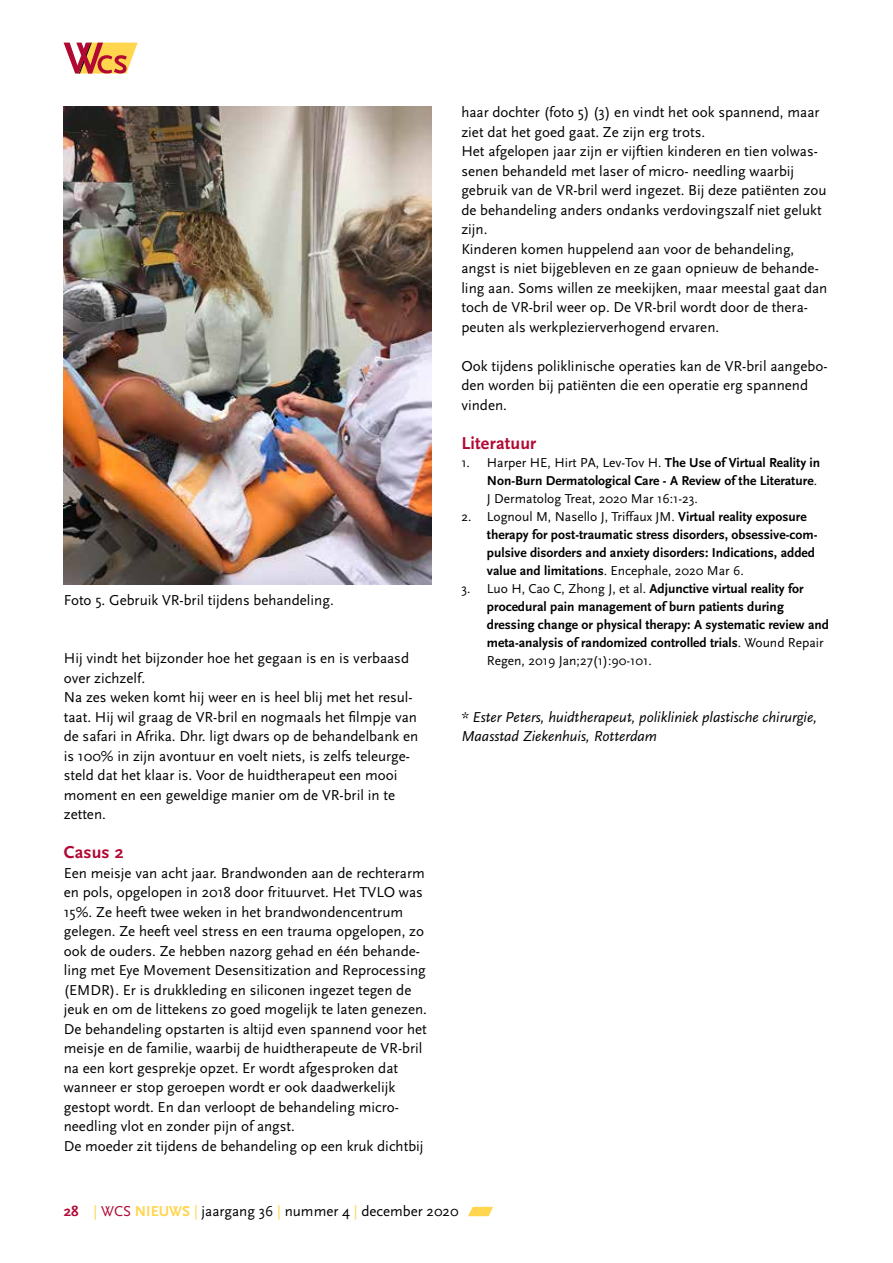
<style>
.page{position:relative;width:893px;height:1263px;background:#fff}
.page>*{position:absolute;margin:0;border:0;box-sizing:border-box;transform-origin:0 0}
.t1{font:700 18px "Scala Sans";letter-spacing:.01em;color:#b10933}
.t2{font:15px/19.5px "Scala Sans";color:#000}
.t3{font:italic 15px/19.5px "Scala Sans";color:#000}
.t4{font:700 13.5px/18px "Scala Sans";color:#000}
.s1{font-weight:400}
.s2{font-weight:700;color:#b10933}
.s3{color:#ffd64d}
.s4{color:#b10933}
.s5{font-weight:700;color:#ffd64d}
</style>
<div class="page">
<svg style="left:63px;top:42px;width:75px;height:2px"></svg>
<svg style="left:64px;top:43px;width:74px;height:31px"></svg>
<svg style="left:468px;top:1207px;width:25px;height:9px"></svg>
<img style="left:64px;top:106px;width:368px;height:479px">
<p class="t2" style="left:64px;top:590px;width:271px">Foto 5. Gebruik VR-bril tijdens behandeling.</p>
<p class="t2" style="left:64px;top:649px;width:356px">Hij vindt het bijzonder hoe het gegaan is en is verbaasd over zichzelf.<br>Na zes weken komt hij weer en is heel blij met het resul&shy;taat. Hij wil graag de VR-bril en nogmaals het filmpje van de safari in Afrika. Dhr. ligt dwars op de behandelbank en is 100% in zijn avontuur en voelt niets, is zelfs teleurge&shy;steld dat het klaar is. Voor de huidtherapeut een mooi moment en een geweldige manier om de VR-bril in te zetten.</p>
<p class="t1" style="left:64px;top:843px;width:62px">Casus 2</p>
<p class="t2" style="left:64px;top:863px;width:365px">Een meisje van acht jaar. Brandwonden aan de rechterarm en pols, opgelopen in 2018 door frituurvet. Het TVLO was 15%. Ze heeft twee weken in het brandwondencentrum gelegen. Ze heeft veel stress en een trauma opgelopen, zo ook de ouders. Ze hebben nazorg gehad en één behande&shy;ling met Eye Movement Desensitization and Reprocessing (EMDR). Er is drukkleding en siliconen ingezet tegen de jeuk en om de littekens zo goed mogelijk te laten genezen.<br>De behandeling opstarten is altijd even spannend voor het meisje en de familie, waarbij de huidtherapeute de VR-bril na een kort gesprekje opzet. Er wordt afgesproken dat wanneer er stop geroepen wordt er ook daadwerkelijk gestopt wordt. En dan verloopt de behandeling micro&shy;needling vlot en zonder pijn of angst.<br>De moeder zit tijdens de behandeling op een kruk dichtbij</p>
<p class="t2" style="left:461px;top:103px;width:368px">haar dochter (foto 5) (3) en vindt het ook spannend, maar ziet dat het goed gaat. Ze zijn erg trots.<br>Het afgelopen jaar zijn er vijftien kinderen en tien volwas&shy;senen behandeld met laser of micro- needling waarbij gebruik van de VR-bril werd ingezet. Bij deze patiënten zou de behandeling anders ondanks verdovingszalf niet gelukt zijn.<br>Kinderen komen huppelend aan voor de behandeling, angst is niet bijgebleven en ze gaan opnieuw de behande&shy;ling aan. Soms willen ze meekijken, maar meestal gaat dan toch de VR-bril weer op. De VR-bril wordt door de thera&shy;peuten als werkplezierverhogend ervaren.</p>
<p class="t2" style="left:461px;top:356px;width:368px">Ook tijdens poliklinische operaties kan de VR-bril aangebo&shy;den worden bij patiënten die een operatie erg spannend vinden.</p>
<p class="t1" style="left:461px;top:433px;width:76px">Literatuur</p>
<p class="t4" style="left:487px;top:454px;width:335px;text-indent:-26px"><span class="s1">1. Harper HE, Hirt PA, Lev-Tov H.</span> The Use of Virtual Reality in<br>Non-Burn Dermatological Care - A Review of the Literature<span class="s1">.<br>J Dermatolog Treat, 2020 Mar 16:1-23.</span></p>
<p class="t4" style="left:487px;top:508px;width:332px;text-indent:-26px"><span class="s1">2. Lognoul M, Nasello J, Triffaux JM.</span> Virtual reality exposure therapy for post-traumatic stress disorders, obsessive-com&shy;pulsive disorders and anxiety disorders: Indications, added value and limitations<span class="s1">. Encephale, 2020 Mar 6.</span></p>
<p class="t4" style="left:487px;top:580px;width:344px;text-indent:-26px"><span class="s1">3. Luo H, Cao C, Zhong J, et al.</span> Adjunctive virtual reality for procedural pain management of burn patients during dressing change or physical therapy: A systematic review and meta-analysis of randomized controlled trials<span class="s1">. Wound Repair Regen, 2019 Jan;27(1):90-101.</span></p>
<p class="t3" style="left:461px;top:707px;width:357px">* Ester Peters, huidtherapeut, polikliniek plastische chirurgie,<br>Maasstad Ziekenhuis, Rotterdam</p>
<p class="t2" style="left:64px;top:1202px;width:396px"><span class="s2">28</span> <span class="s3">|</span> <span class="s4">WCS</span> <span class="s5">NIEUWS</span> <span class="s3">|</span> jaargang 36 <span class="s3">|</span> nummer 4 <span class="s3">|</span> december 2020</p>
</div>
